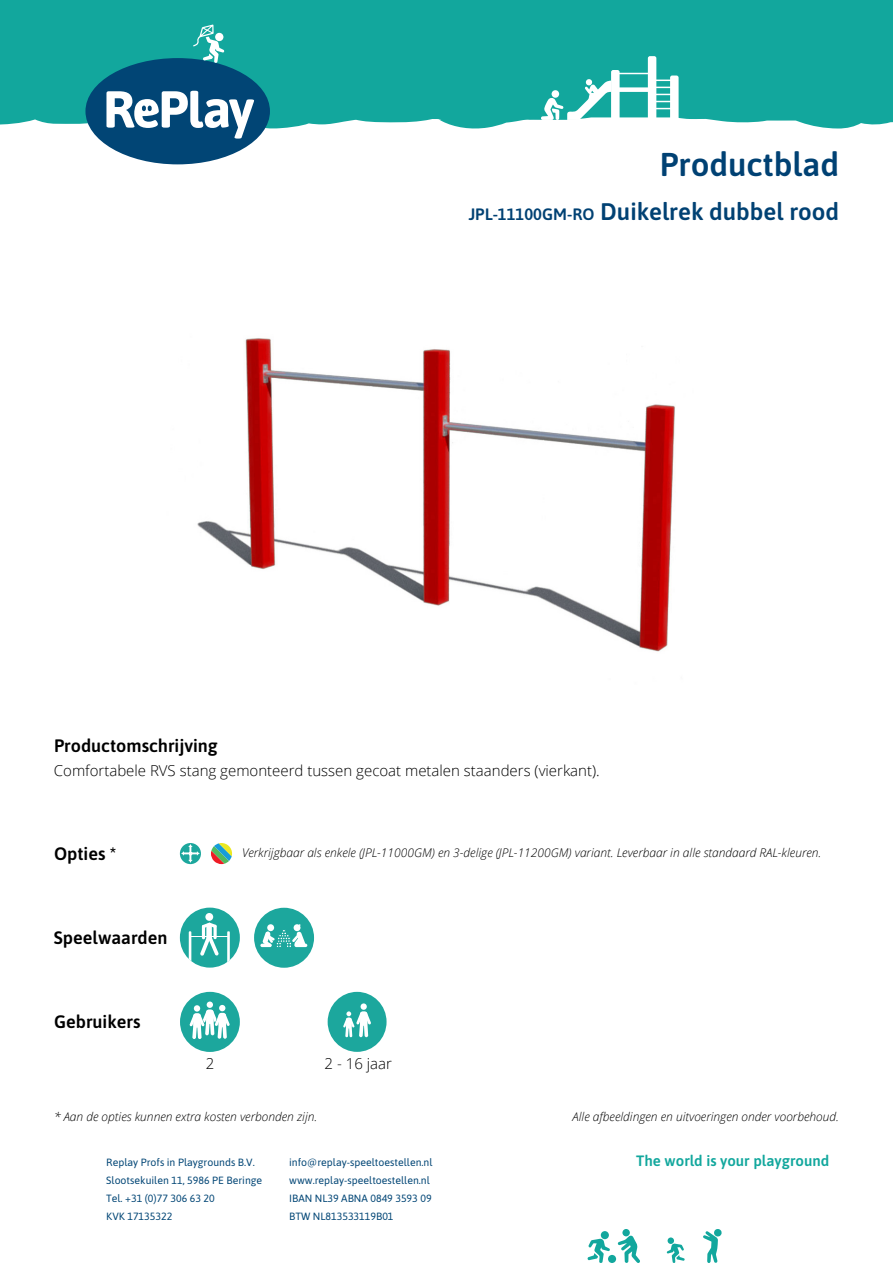
<style>
.page{position:relative;width:893px;height:1263px;background:#fff}
.page>*{position:absolute;margin:0;border:0;box-sizing:border-box;transform-origin:0 0}
.t1{font:600 33px "Asap";color:#004173}
.t2{font:600 24px "Asap";color:#004173}
.t3{font:600 18px "Asap";color:#000}
.t4{font:300 15px "Open Sans";color:#000}
.t5{font:600 15px "Asap";color:#12a79d}
.t6{font:italic 300 12px "Open Sans";color:#000}
.t7{font:10.5px/18px "Asap";color:#014575}
.s1{font-size:16.5px}
</style>
<div class="page">
<div style="left:0;top:0;width:893px;height:129px;background:#12a79d"></div>
<svg style="left:703px;top:1229px;width:18px;height:34px"></svg>
<div style="left:608px;top:1255px;width:8px;height:8px;background:#12a79d;border-radius:50%"></div>
<div style="left:601px;top:1231px;width:8px;height:8px;background:#12a79d;border-radius:50%"></div>
<svg style="left:587px;top:1238px;width:23px;height:25px"></svg>
<div style="left:668px;top:1237px;width:6px;height:7px;background:#12a79d;border-radius:50%"></div>
<svg style="left:667px;top:1243px;width:18px;height:20px"></svg>
<svg style="left:618px;top:1235px;width:22px;height:28px"></svg>
<div style="left:622px;top:1229px;width:8px;height:7px;background:#12a79d;border-radius:50%"></div>
<svg style="left:85px;top:24px;width:185px;height:140px"></svg>
<hr style="left:615px;top:73px;width:35px;height:1px;background:#fff">
<div style="left:615px;top:87px;width:35px;height:5px;background:#fff"></div>
<svg style="left:648px;top:56px;width:31px;height:64px"></svg>
<svg style="left:541px;top:70px;width:79px;height:50px"></svg>
<div style="left:552px;top:90px;width:7px;height:8px;background:#fff;border-radius:50%"></div>
<img style="left:197px;top:338px;width:478px;height:314px">
<div style="left:180px;top:992px;width:60px;height:60px;background:#1ca79d;border-radius:50%"></div>
<div style="left:206px;top:1001px;width:7px;height:7px;background:#74c9c3;border-radius:50%"></div>
<div style="left:207px;top:1001px;width:6px;height:7px;background:#fff;border-radius:50%"></div>
<svg style="left:189px;top:1005px;width:41px;height:34px"></svg>
<div style="left:328px;top:992px;width:59px;height:60px;background:#1ca79d;border-radius:50%"></div>
<div style="left:361px;top:1003px;width:6px;height:7px;background:#fff;border-radius:50%"></div>
<svg style="left:343px;top:1011px;width:28px;height:27px"></svg>
<svg style="left:180px;top:843px;width:21px;height:21px"></svg>
<svg style="left:181px;top:844px;width:19px;height:19px"></svg>
<svg style="left:211px;top:843px;width:21px;height:21px"></svg>
<div style="left:180px;top:908px;width:60px;height:59px;background:#1ca79d;border-radius:50%"></div>
<div style="left:206px;top:923px;width:6px;height:17px;background:#fff;border-radius:3px"></div>
<div style="left:205px;top:913px;width:8px;height:8px;background:#fff;border-radius:50%"></div>
<svg style="left:200px;top:934px;width:19px;height:22px"></svg>
<hr style="left:190px;top:936px;width:39px;height:1px;background:#fff">
<hr style="left:202px;top:925px;width:3px;height:14px;background:#fff;border-radius:2px">
<svg style="left:202px;top:922px;width:14px;height:6px"></svg>
<svg style="left:213px;top:925px;width:4px;height:14px"></svg>
<svg style="left:227px;top:931px;width:3px;height:31px"></svg>
<svg style="left:189px;top:931px;width:2px;height:30px"></svg>
<div style="left:254px;top:908px;width:60px;height:60px;background:#1ca79d;border-radius:50%"></div>
<svg style="left:260px;top:924px;width:47px;height:23px"></svg>
<h1 class="t1" style="left:660px;top:141px;width:181px">Productblad</h1>
<h3 class="t3" style="left:54px;top:733px;width:165px">Productomschrijving</h3>
<h2 class="t2" style="left:469px;top:195px;width:372px"><span class="s1">JPL-11100GM-RO</span> Duikelrek dubbel rood</h2>
<p class="t4" style="left:54px;top:761px;width:547px">Comfortabele RVS stang gemonteerd tussen gecoat metalen staanders (vierkant).</p>
<h3 class="t3" style="left:54px;top:841px;width:64px">Opties *</h3>
<h3 class="t3" style="left:54px;top:925px;width:115px">Speelwaarden</h3>
<h3 class="t3" style="left:54px;top:1009px;width:88px">Gebruikers</h3>
<p class="t6" style="left:242px;top:844px;width:581px">Verkrijgbaar als enkele (JPL-11000GM) en 3-delige (JPL-11200GM) variant. Leverbaar in alle standaard RAL-kleuren.</p>
<p class="t4" style="left:206px;top:1053px;width:10px">2</p>
<p class="t4" style="left:325px;top:1053px;width:69px">2 - 16 jaar</p>
<p class="t6" style="left:54px;top:1108px;width:265px">* Aan de opties kunnen extra kosten verbonden zijn.</p>
<p class="t6" style="left:573px;top:1108px;width:268px">Alle afbeeldingen en uitvoeringen onder voorbehoud.</p>
<p class="t7" style="left:106px;top:1153px;width:157px">Replay Profs in Playgrounds B.V.<br>Slootsekuilen 11, 5986 PE Beringe<br>Tel. +31 (0)77 306 63 20<br>KVK 17135322</p>
<p class="t7" style="left:289px;top:1153px;width:145px">info@replay-speeltoestellen.nl www.replay-speeltoestellen.nl<br>IBAN NL39 ABNA 0849 3593 09<br>BTW NL813533119B01</p>
<p class="t5" style="left:636px;top:1150px;width:194px">The world is your playground</p>
</div>
